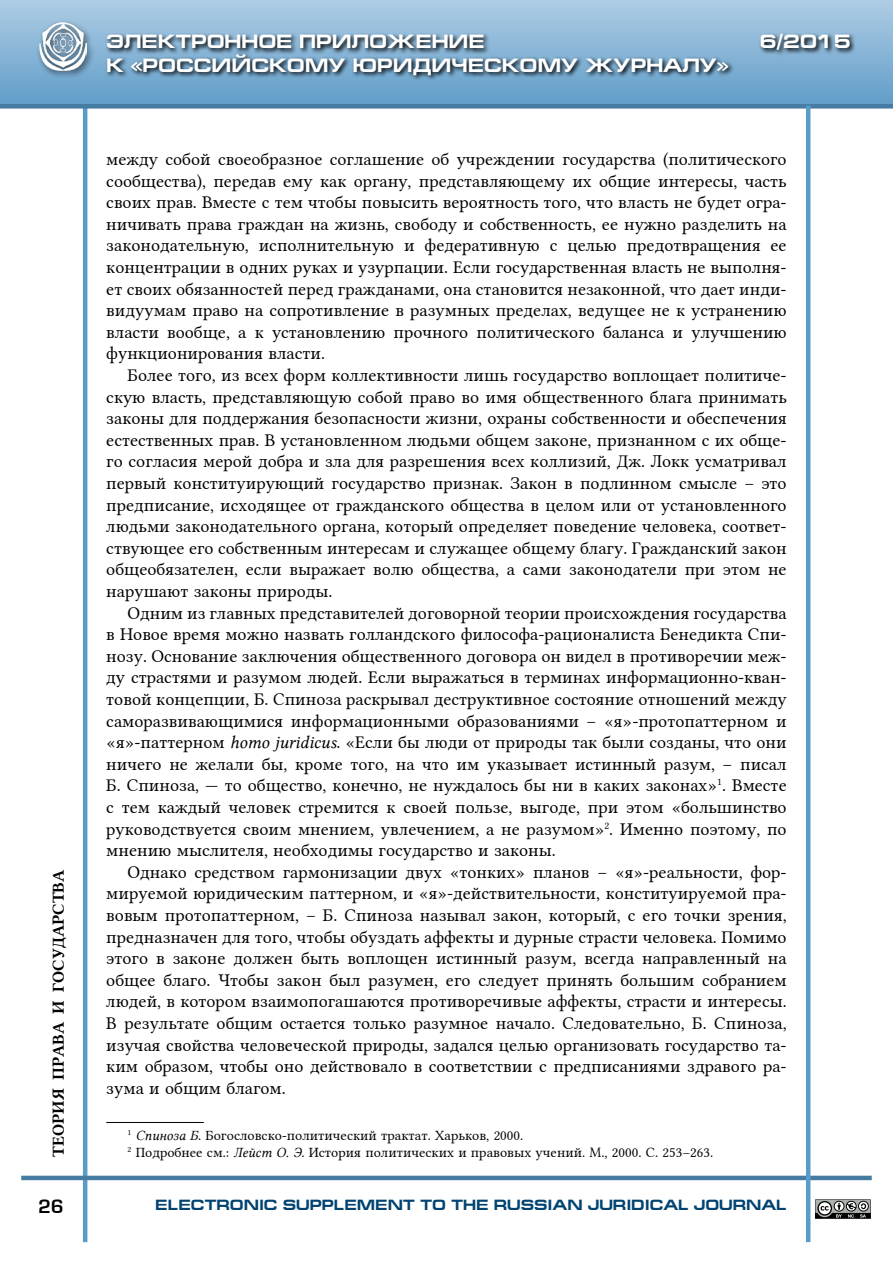
<style>
.page{position:relative;width:893px;height:1263px;background:#fff}
.page>*{position:absolute;margin:0;border:0;box-sizing:border-box;transform-origin:0 0}
.t1{font:700 19.5px "Europe Ext";color:#fff}
.t2{font:18px/21.6px "Lin Libertine";color:#000;text-align:justify}
.t3{font:18px "Europe Demi Normal";color:#000}
.t4{font:16.5px "Lin Libertine B";color:#000}
.t5{font:700 15px "Europe Ext";color:#004371}
.t6{font:14.25px/17.1px "Lin Libertine";color:#000}
.s1{font-family:"Lin Libertine I"}
</style>
<div class="page">
<div style="left:0;top:0;width:893px;height:106px;background:linear-gradient(to bottom,#aecce4,#619dc9)"></div>
<hr style="left:83px;top:106px;width:4px;height:1136px;background:#589cca">
<hr style="left:21px;top:1176px;width:851px;height:4px;background:#467ba2">
<div style="left:0;top:104px;width:893px;height:5px;background:#467ba2"></div>
<div style="left:35px;top:19px;width:60px;height:60px;background:#000;opacity:.63"></div>
<img style="left:39px;top:23px;width:48px;height:47px">
<svg style="left:105px;top:31px;width:751px;height:50px"></svg>
<hr style="left:806px;top:106px;width:4px;height:1136px;background:#589cca">
<svg style="left:815px;top:1199px;width:56px;height:20px"></svg>
<hr style="left:106px;top:1122px;width:98px;height:1px;background:#000">
<p class="t4" style="left:47px;top:1157px;width:289px;rotate:-90deg">теория права и государства</p>
<p class="t1" style="left:106px;top:31px;width:380px">ЭЛЕКТРОННОЕ ПРИЛОЖЕНИЕ</p>
<p class="t1" style="left:760px;top:31px;width:92px">6/2015</p>
<p class="t1" style="left:106px;top:54px;width:624px">К «РОССИЙСКОМУ ЮРИДИЧЕСКОМУ ЖУРНАЛУ»</p>
<p class="t2" style="left:106px;top:146px;width:682px">между собой своеобразное соглашение об учреждении государства (политического сообщества), передав ему как органу, представляющему их общие интересы, часть своих прав. Вместе с тем чтобы повысить вероятность того, что власть не будет огра&shy;ничивать права граждан на жизнь, свободу и собственность, ее нужно разделить на законодательную, исполнительную и федеративную с целью предотвращения ее концентрации в одних руках и узурпации. Если государственная власть не выполня&shy;ет своих обязанностей перед гражданами, она становится незаконной, что дает инди&shy;видуумам право на сопротивление в разумных пределах, ведущее не к устранению власти вообще, а к установлению прочного политического баланса и улучшению функционирования власти.</p>
<p class="t2" style="left:106px;top:362px;width:682px;text-indent:21px">Более того, из всех форм коллективности лишь государство воплощает политиче&shy;скую власть, представляющую собой право во имя общественного блага принимать законы для поддержания безопасности жизни, охраны собственности и обеспечения естественных прав. В установленном людьми общем законе, признанном с их обще&shy;го согласия мерой добра и зла для разрешения всех коллизий, Дж. Локк усматривал первый конституирующий государство признак. Закон в подлинном смысле – это предписание, исходящее от гражданского общества в целом или от установленного людьми законодательного органа, который определяет поведение человека, соответ&shy;ствующее его собственным интересам и служащее общему благу. Гражданский закон общеобязателен, если выражает волю общества, а сами законодатели при этом не нарушают законы природы.</p>
<p class="t2" style="left:106px;top:600px;width:682px;text-indent:21px">Одним из главных представителей договорной теории происхождения государства в Новое время можно назвать голландского философа-рационалиста Бенедикта Спи&shy;нозу. Основание заключения общественного договора он видел в противоречии меж&shy;ду страстями и разумом людей. Если выражаться в терминах информационно-кван&shy;товой концепции, Б. Спиноза раскрывал деструктивное состояние отношений между саморазвивающимися информационными образованиями – «я»-протопаттерном и «я»-паттерном <span class="s1">homo juridicus</span>. «Если бы люди от природы так были созданы, что они ничего не желали бы, кроме того, на что им указывает истинный разум, – писал Б. Спиноза, — то общество, конечно, не нуждалось бы ни в каких законах»<sup>1</sup>. Вместе с тем каждый человек стремится к своей пользе, выгоде, при этом «большинство руководствуется своим мнением, увлечением, а не разумом»<sup>2</sup>. Именно поэтому, по мнению мыслителя, необходимы государство и законы.</p>
<p class="t2" style="left:106px;top:859px;width:682px;text-indent:21px">Однако средством гармонизации двух «тонких» планов – «я»-реальности, фор&shy;мируемой юридическим паттерном, и «я»-действительности, конституируемой пра&shy;вовым протопаттерном, – Б. Спиноза называл закон, который, с его точки зрения, предназначен для того, чтобы обуздать аффекты и дурные страсти человека. Помимо этого в законе должен быть воплощен истинный разум, всегда направленный на общее благо. Чтобы закон был разумен, его следует принять большим собранием людей, в котором взаимопогашаются противоречивые аффекты, страсти и интересы.<br>В результате общим остается только разумное начало. Следовательно, Б. Спиноза, изучая свойства человеческой природы, задался целью организовать государство та&shy;ким образом, чтобы оно действовало в соответствии с предписаниями здравого ра&shy;зума и общим благом.</p>
<p class="t6" style="left:128px;top:1125px;width:587px"><sup>1</sup> <span class="s1">Спиноза Б</span>. Богословско-политический трактат. Харьков, 2000.<br><sup>2</sup> Подробнее см.: <span class="s1">Лейст О. Э</span>. История политических и правовых учений. М., 2000. С. 253–263.</p>
<p class="t3" style="left:38px;top:1196px;width:27px">26</p>
<p class="t5" style="left:155px;top:1196px;width:633px">ELECTRONIC SUPPLEMENT TO THE RUSSIAN JURIDICAL JOURNAL</p>
</div>
